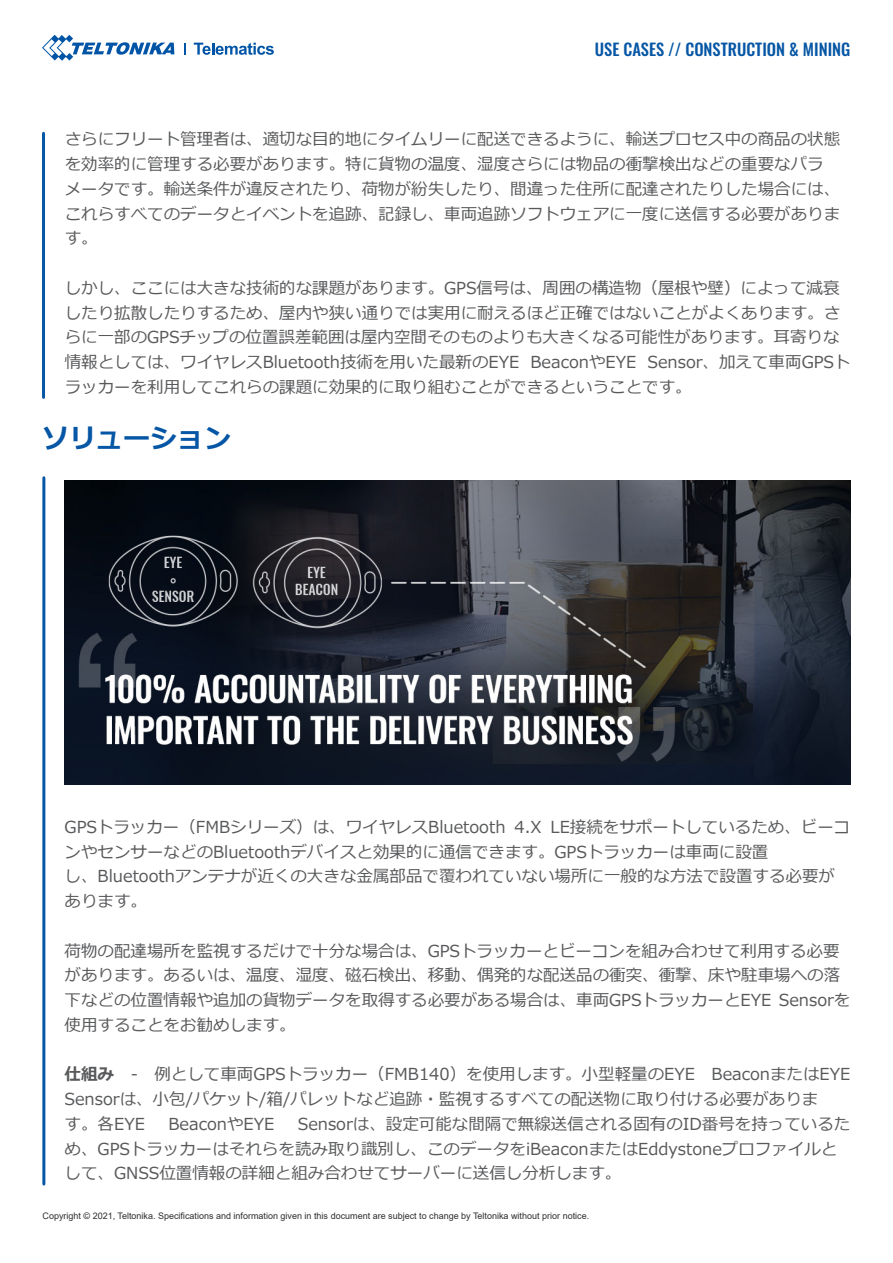
<style>
.page{position:relative;width:893px;height:1263px;background:#fff}
.page>*{position:absolute;margin:0;border:0;box-sizing:border-box;transform-origin:0 0}
.t1{font:700 27px "Meiryo";color:#0556a5}
.t2{font:16.5px/24.8px "Meiryo";color:#58595b}
.t3{font:500 16.5px "Oswald";color:#0556a5}
.t4{font:9px "Arial";color:#2e2e2f}
.s1{font-weight:700}
</style>
<div class="page">
<img style="left:65px;top:480px;width:785px;height:305px">
<hr style="left:42px;top:478px;width:3px;height:706px;background:#0556a5">
<hr style="left:42px;top:133px;width:3px;height:264px;background:#0556a5">
<svg style="left:184px;top:43px;width:1px;height:12px"></svg>
<svg style="left:42px;top:35px;width:132px;height:26px"></svg>
<svg style="left:194px;top:43px;width:80px;height:12px"></svg>
<p class="t3" style="left:595px;top:41px;width:257px">USE CASES // CONSTRUCTION &amp; MINING</p>
<p class="t2" style="left:65px;top:128px;width:777px">さらにフリート管理者は、適切な目的地にタイムリーに配送できるように、輸送プロセス中の商品の状態を効率的に管理する必要があります。特に貨物の温度、湿度さらには物品の衝撃検出などの重要なパラメータです。輸送条件が違反されたり、荷物が紛失したり、間違った住所に配達されたりした場合には、これらすべてのデータとイベントを追跡、記録し、車両追跡ソフトウェアに一度に送信する必要があります。</p>
<p class="t2" style="left:65px;top:276px;width:787px">しかし、ここには大きな技術的な課題があります。GPS信号は、周囲の構造物（屋根や壁）によって減衰したり拡散したりするため、屋内や狭い通りでは実用に耐えるほど正確ではないことがよくあります。さらに一部のGPSチップの位置誤差範囲は屋内空間そのものよりも大きくなる可能性があります。耳寄りな情報としては、ワイヤレスBluetooth技術を用いた最新のEYE BeaconやEYE Sensor、加えて車両GPSトラッカーを利用してこれらの課題に効果的に取り組むことができるということです。</p>
<h1 class="t1" style="left:42px;top:419px;width:191px">ソリューション</h1>
<p class="t2" style="left:65px;top:815px;width:787px">GPSトラッカー（FMBシリーズ）は、ワイヤレスBluetooth 4.X LE接続をサポートしているため、ビーコンやセンサーなどのBluetoothデバイスと効果的に通信できます。GPSトラッカーは車両に設置<br>し、Bluetoothアンテナが近くの大きな金属部品で覆われていない場所に一般的な方法で設置する必要があります。</p>
<p class="t2" style="left:65px;top:939px;width:787px">荷物の配達場所を監視するだけで十分な場合は、GPSトラッカーとビーコンを組み合わせて利用する必要があります。あるいは、温度、湿度、磁石検出、移動、偶発的な配送品の衝突、衝撃、床や駐車場への落下などの位置情報や追加の貨物データを取得する必要がある場合は、車両GPSトラッカーとEYE Sensorを使用することをお勧めします。</p>
<p class="t2" style="left:65px;top:1063px;width:787px"><span class="s1">仕組み</span> - 例として車両GPSトラッカー（FMB140）を使用します。小型軽量のEYE BeaconまたはEYE<br>Sensorは、小包/パケット/箱/パレットなど追跡・監視するすべての配送物に取り付ける必要がありま<br>す。各EYE</p>
<p class="t2" style="left:65px;top:1112px;width:787px;text-indent:233px">Sensorは、設定可能な間隔で無線送信される固有のID番号を持っているため、GPSトラッカーはそれらを読み取り識別し、このデータをiBeaconまたはEddystoneプロファイルとして、GNSS位置情報の詳細と組み合わせてサーバーに送信し分析します。</p>
<p class="t2" style="left:168px;top:1112px;width:107px">BeaconやEYE</p>
<p class="t4" style="left:43px;top:1210px;width:548px">Copyright © 2021, Teltonika. Specifications and information given in this document are subject to change by Teltonika without prior notice.</p>
</div>
